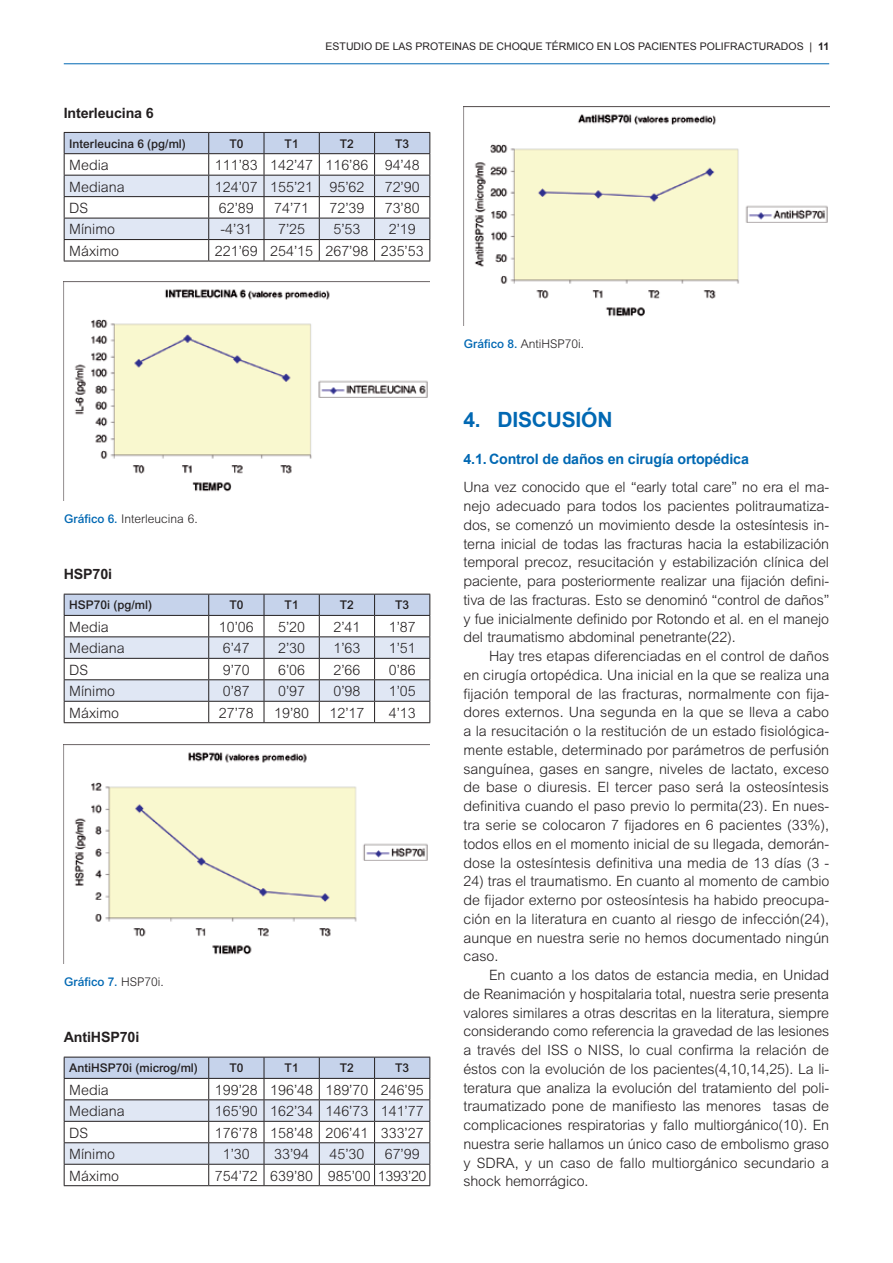
<style>
.page{position:relative;width:893px;height:1263px;background:#fff}
.page>*{position:absolute;margin:0;border:0;box-sizing:border-box;transform-origin:0 0}
.t1{font:700 21px "Arial";letter-spacing:-.01em;color:#0168b3}
.t2{font:300 14.25px/18.8px "M Arial";color:#231f20;text-align:justify}
.t3{font:700 14.25px "Arial";letter-spacing:-.01em;color:#0168b3}
.t4{font:700 14.25px "M Arial";letter-spacing:-.01em;color:#231f20}
.t5{font:500 12px "Arial";color:#231f20}
.t6{font:300 12px "M Arial";color:#231f20}
.t7{font:500 12px "Arial";color:#0168b3}
.t8{font:10.5px "Arial";color:#231f20}
.t9{font:700 10.5px "Arial";color:#231f20}
.s1{font-weight:400}
.s2{font-family:"Arial";font-weight:500;color:#0168b3}
.s3{font-family:"M Arial";font-weight:300;color:#231f20}
</style>
<div class="page">
<hr style="left:64px;top:63px;width:765px;height:1px;background:#0168b3">
<svg style="left:64px;top:132px;width:366px;height:129px"></svg>
<hr style="left:64px;top:261px;width:145px;height:1px;background:#231f20">
<hr style="left:209px;top:261px;width:55px;height:1px;background:#231f20">
<hr style="left:264px;top:261px;width:55px;height:1px;background:#231f20">
<hr style="left:319px;top:261px;width:56px;height:1px;background:#231f20">
<hr style="left:375px;top:261px;width:55px;height:1px;background:#231f20">
<img style="left:64px;top:281px;width:365px;height:220px">
<svg style="left:64px;top:594px;width:366px;height:128px"></svg>
<hr style="left:64px;top:722px;width:145px;height:1px;background:#231f20">
<hr style="left:209px;top:722px;width:55px;height:1px;background:#231f20">
<hr style="left:264px;top:722px;width:55px;height:1px;background:#231f20">
<hr style="left:319px;top:722px;width:56px;height:1px;background:#231f20">
<hr style="left:375px;top:722px;width:55px;height:1px;background:#231f20">
<img style="left:64px;top:744px;width:365px;height:220px">
<svg style="left:64px;top:1057px;width:366px;height:128px"></svg>
<hr style="left:64px;top:1185px;width:145px;height:1px;background:#231f20">
<hr style="left:209px;top:1185px;width:55px;height:1px;background:#231f20">
<hr style="left:264px;top:1185px;width:55px;height:1px;background:#231f20">
<hr style="left:319px;top:1185px;width:56px;height:1px;background:#231f20">
<hr style="left:375px;top:1185px;width:55px;height:1px;background:#231f20">
<img style="left:463px;top:106px;width:366px;height:220px">
<p class="t8" style="left:326px;top:41px;width:297px">ESTUDIO DE LAS PROTEINAS DE CHOQUE TÉRMICO EN LOS</p>
<p class="t8" style="left:638px;top:41px;width:7px">PACI</p>
<p class="t8" style="left:662px;top:41px;width:45px">ENTES POLI</p>
<p class="t8" style="left:724px;top:41px;width:15px">FRACTURADOS</p>
<p class="t9" style="left:809px;top:41px;width:21px"><span class="s1">|</span> 11</p>
<p class="t4" style="left:64px;top:104px;width:92px">Interleucina 6</p>
<p class="t5" style="left:69px;top:136px;width:118px">Interleucina 6 (pg/ml)</p>
<p class="t5" style="left:229px;top:136px;width:16px">T0</p>
<p class="t5" style="left:285px;top:136px;width:16px">T1</p>
<p class="t5" style="left:340px;top:136px;width:16px">T2</p>
<p class="t5" style="left:395px;top:136px;width:16px">T3</p>
<p class="t2" style="left:69px;top:156px;width:41px">Media</p>
<p class="t2" style="left:215px;top:156px;width:206px">111’83 142’47 116’86 94’48</p>
<p class="t2" style="left:69px;top:177px;width:57px">Mediana</p>
<p class="t2" style="left:215px;top:177px;width:151px">124’07 155’21 95’62</p>
<p class="t2" style="left:385px;top:177px;width:36px">72’90</p>
<p class="t2" style="left:69px;top:199px;width:20px">DS</p>
<p class="t2" style="left:219px;top:199px;width:36px">62’89</p>
<p class="t2" style="left:274px;top:199px;width:36px">74’71</p>
<p class="t2" style="left:329px;top:199px;width:36px">72’39</p>
<p class="t2" style="left:385px;top:199px;width:36px">73’80</p>
<p class="t2" style="left:69px;top:220px;width:47px">Mínimo</p>
<p class="t2" style="left:221px;top:220px;width:33px">-4’31</p>
<p class="t2" style="left:278px;top:220px;width:28px">7’25</p>
<p class="t2" style="left:333px;top:220px;width:28px">5’53</p>
<p class="t2" style="left:389px;top:220px;width:28px">2’19</p>
<p class="t2" style="left:69px;top:241px;width:51px">Máximo</p>
<p class="t2" style="left:215px;top:241px;width:210px">221’69 254’15 267’98 235’53</p>
<p class="t6" style="left:64px;top:512px;width:135px"><span class="s2">Gráfico 6.</span> Interleucina 6.</p>
<p class="t4" style="left:64px;top:566px;width:50px">HSP70i</p>
<p class="t5" style="left:69px;top:598px;width:84px">HSP70i (pg/ml)</p>
<p class="t5" style="left:229px;top:598px;width:16px">T0</p>
<p class="t5" style="left:285px;top:598px;width:16px">T1</p>
<p class="t5" style="left:340px;top:598px;width:16px">T2</p>
<p class="t5" style="left:395px;top:598px;width:16px">T3</p>
<p class="t2" style="left:69px;top:617px;width:41px">Media</p>
<p class="t2" style="left:219px;top:617px;width:36px">10’06</p>
<p class="t2" style="left:278px;top:617px;width:28px">5’20</p>
<p class="t2" style="left:333px;top:617px;width:28px">2’41</p>
<p class="t2" style="left:389px;top:617px;width:28px">1’87</p>
<p class="t2" style="left:69px;top:639px;width:57px">Mediana</p>
<p class="t2" style="left:223px;top:639px;width:28px">6’47</p>
<p class="t2" style="left:278px;top:639px;width:28px">2’30</p>
<p class="t2" style="left:333px;top:639px;width:28px">1’63</p>
<p class="t2" style="left:389px;top:639px;width:28px">1’51</p>
<p class="t2" style="left:69px;top:660px;width:20px">DS</p>
<p class="t2" style="left:223px;top:660px;width:28px">9’70</p>
<p class="t2" style="left:278px;top:660px;width:28px">6’06</p>
<p class="t2" style="left:333px;top:660px;width:28px">2’66</p>
<p class="t2" style="left:389px;top:660px;width:28px">0’86</p>
<p class="t2" style="left:69px;top:682px;width:47px">Mínimo</p>
<p class="t2" style="left:223px;top:682px;width:28px">0’87</p>
<p class="t2" style="left:278px;top:682px;width:28px">0’97</p>
<p class="t2" style="left:333px;top:682px;width:28px">0’98</p>
<p class="t2" style="left:389px;top:682px;width:28px">1’05</p>
<p class="t2" style="left:69px;top:703px;width:51px">Máximo</p>
<p class="t2" style="left:219px;top:703px;width:36px">27’78</p>
<p class="t2" style="left:274px;top:703px;width:36px">19’80</p>
<p class="t2" style="left:329px;top:703px;width:36px">12’17</p>
<p class="t2" style="left:389px;top:703px;width:28px">4’13</p>
<p class="t7" style="left:64px;top:975px;width:101px">Gráfico 7. <span class="s3">HSP70i.</span></p>
<p class="t4" style="left:64px;top:1029px;width:77px">AntiHSP70i</p>
<p class="t5" style="left:69px;top:1061px;width:130px">AntiHSP70i (microg/ml)</p>
<p class="t5" style="left:229px;top:1061px;width:16px">T0</p>
<p class="t5" style="left:285px;top:1061px;width:16px">T1</p>
<p class="t5" style="left:340px;top:1061px;width:16px">T2</p>
<p class="t5" style="left:395px;top:1061px;width:16px">T3</p>
<p class="t2" style="left:69px;top:1080px;width:41px">Media</p>
<p class="t2" style="left:215px;top:1080px;width:210px">199’28 196’48 189’70 246’95</p>
<p class="t2" style="left:69px;top:1102px;width:57px">Mediana</p>
<p class="t2" style="left:215px;top:1102px;width:210px">165’90 162’34 146’73 141’77</p>
<p class="t2" style="left:69px;top:1123px;width:20px">DS</p>
<p class="t2" style="left:215px;top:1123px;width:210px">176’78 158’48 206’41 333’27</p>
<p class="t2" style="left:69px;top:1145px;width:47px">Mínimo</p>
<p class="t2" style="left:223px;top:1145px;width:28px">1’30</p>
<p class="t2" style="left:274px;top:1145px;width:36px">33’94</p>
<p class="t2" style="left:329px;top:1145px;width:36px">45’30</p>
<p class="t2" style="left:385px;top:1145px;width:36px">67’99</p>
<p class="t2" style="left:69px;top:1166px;width:51px">Máximo</p>
<p class="t2" style="left:215px;top:1166px;width:213px">754’72 639’80 985’00 1393’20</p>
<p class="t6" style="left:464px;top:337px;width:122px"><span class="s2">Gráfico 8.</span> AntiHSP70i.</p>
<h1 class="t1" style="left:463px;top:408px;width:151px">4. DISCUSIÓN</h1>
<p class="t3" style="left:463px;top:451px;width:287px">4.1. Control de daños en cirugía ortopédica</p>
<p class="t2" style="left:463px;top:478px;width:367px">Una vez conocido que el “early total care” no era el ma&shy;nejo adecuado para todos los pacientes politraumatiza&shy;dos, se comenzó un movimiento desde la ostesíntesis in&shy;terna inicial de todas las fracturas hacia la estabilización temporal precoz, resucitación y estabilización clínica del paciente, para posteriormente realizar una fijación defini&shy;tiva de las fracturas. Esto se denominó “control de daños” y fue inicialmente definido por Rotondo et al. en el manejo del traumatismo abdominal penetrante(22).</p>
<p class="t2" style="left:463px;top:647px;width:367px;text-indent:26px">Hay tres etapas diferenciadas en el control de daños en cirugía ortopédica. Una inicial en la que se realiza una fijación temporal de las fracturas, normalmente con fija&shy;dores externos. Una segunda en la que se lleva a cabo a la resucitación o la restitución de un estado fisiológica&shy;mente estable, determinado por parámetros de perfusión sanguínea, gases en sangre, niveles de lactato, exceso de base o diuresis. El tercer paso será la osteosíntesis definitiva cuando el paso previo lo permita(23). En nues&shy;tra serie se colocaron 7 fijadores en 6 pacientes (33%), todos ellos en el momento inicial de su llegada, demorán&shy;dose la ostesíntesis definitiva una media de 13 días (3 -</p>
<p class="t2" style="left:463px;top:872px;width:367px">24) tras el traumatismo. En cuanto al momento de cambio de fijador externo por osteosíntesis ha habido preocupa&shy;ción en la literatura en cuanto al riesgo de infección(24), aunque en nuestra serie no hemos documentado ningún caso.</p>
<p class="t2" style="left:463px;top:965px;width:367px;text-indent:26px">En cuanto a los datos de estancia media, en Unidad de Reanimación y hospitalaria total, nuestra serie presenta valores similares a otras descritas en la literatura, siempre considerando como referencia la gravedad de las lesiones a través del ISS o NISS, lo cual confirma la relación de éstos con la evolución de los pacientes(4,10,14,25). La li&shy;teratura que analiza la evolución del tratamiento del poli&shy;traumatizado pone de manifiesto las menores tasas de complicaciones respiratorias y fallo multiorgánico(10). En nuestra serie hallamos un único caso de embolismo graso y SDRA, y un caso de fallo multiorgánico secundario a shock hemorrágico.</p>
</div>
